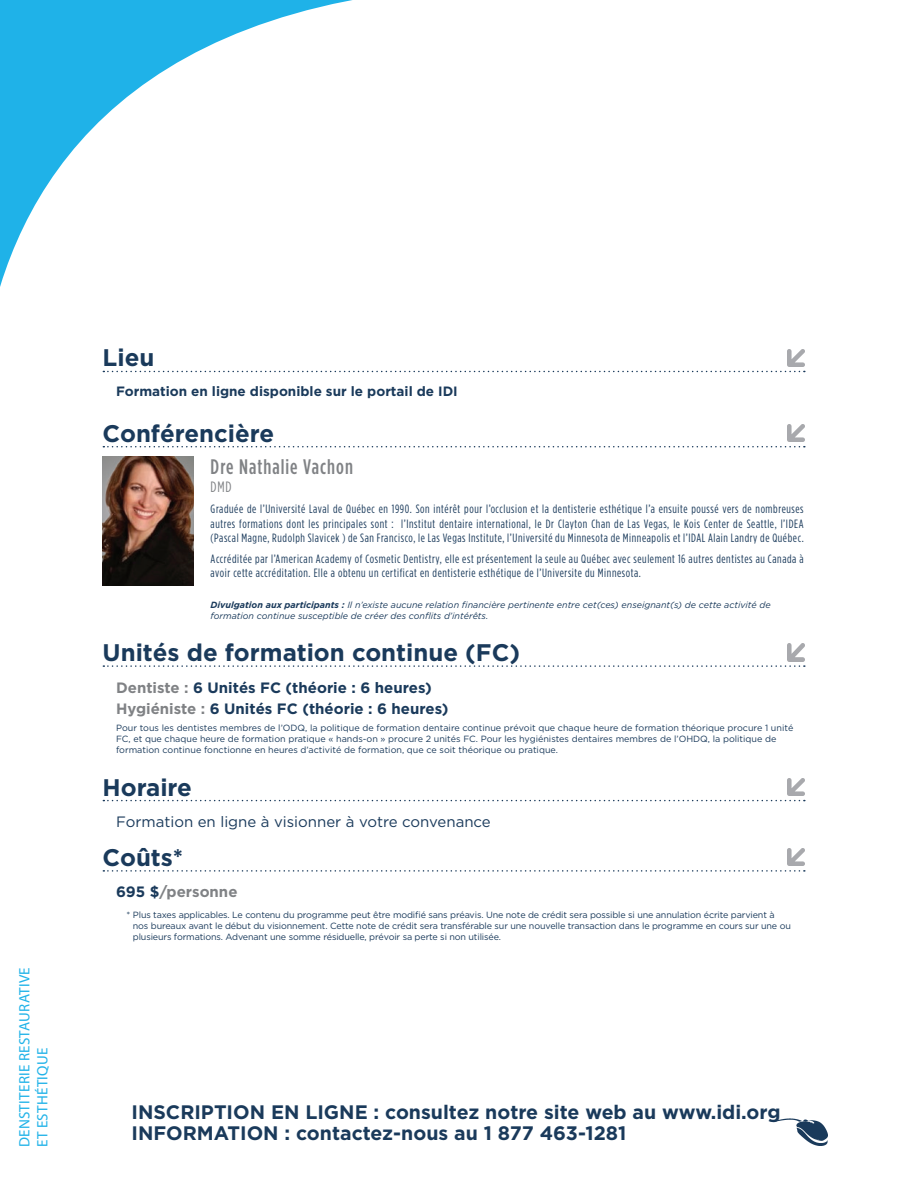
<style>
.page{position:relative;width:918px;height:1188px;background:#fff}
.page>*{position:absolute;margin:0;border:0;box-sizing:border-box;transform-origin:0 0}
.titre_crédits{font:700 24px "Gotham HTF";color:#1a3a5b}
.titre_conférenciers{font:700 24px "Gotham HTF";color:#1a3a5b}
.titre_horaire{font:700 24px "Gotham HTF";color:#1a3a5b}
.titre_coûts{font:700 24px "Gotham HTF";color:#1a3a5b}
.titre_lieu{font:700 24px "Gotham HTF";color:#1a3a5b}
.t1{font:500 condensed 21px "Gotham HTF";letter-spacing:.05em;color:#808285}
.texte_objectifs_fin{font:700 19.5px "Gotham HTF";color:#1a3a5b}
.texte_crédits{font:700 15px "Gotham HTF";color:#1a3a5b}
.jour{font:15px "Gotham HTF";color:#1a3a5b}
.section_gestion_prat{font:15px "Myriad Pro";letter-spacing:.02em;color:#1fb2e8}
.type_de_gens{font:700 15px "Gotham HTF";color:#808285}
.t2{font:condensed 15px "Gotham HTF";color:#808285}
.texte_lieu_bold{font:700 13.5px "Gotham HTF";color:#1a3a5b}
.t3{font:condensed 12px/14.4px "Gotham HTF";letter-spacing:.05em;color:#1a3a5b;text-align:justify}
.petit_texte{font:9px/10.8px "Gotham HTF";letter-spacing:-.015em;color:#1a3a5b}
.petit_texte-2{font:italic 9px/10.8px "Gotham HTF";color:#1a3a5b}
.s1{font-weight:700}
.s2{color:#808285}
.s3{color:#1a3a5b}
</style>
<div class="page">
<svg style="left:103px;top:371px;width:702px;height:1px"></svg>
<svg style="left:103px;top:446px;width:702px;height:1px"></svg>
<svg style="left:103px;top:665px;width:702px;height:2px"></svg>
<svg style="left:103px;top:800px;width:702px;height:1px"></svg>
<svg style="left:103px;top:870px;width:702px;height:2px"></svg>
<img style="left:787px;top:349px;width:18px;height:17px">
<img style="left:787px;top:424px;width:18px;height:18px">
<img style="left:103px;top:456px;width:90px;height:130px">
<img style="left:787px;top:644px;width:18px;height:17px">
<img style="left:787px;top:778px;width:18px;height:18px">
<img style="left:787px;top:849px;width:18px;height:17px">
<img style="left:771px;top:1118px;width:56px;height:27px">
<svg style="left:0;top:0;width:352px;height:287px"></svg>
<p class="section_gestion_prat" style="left:15px;top:1147px;width:181px;rotate:-90deg">DENSTITERIE RESTAURATIVE</p>
<p class="section_gestion_prat" style="left:33px;top:1147px;width:101px;rotate:-90deg">ET ESTHÉTIQUE</p>
<p class="titre_lieu" style="left:103px;top:344px;width:53px">Lieu</p>
<p class="texte_lieu_bold" style="left:116px;top:384px;width:343px">Formation en ligne disponible sur le portail de IDI</p>
<p class="titre_conférenciers" style="left:103px;top:419px;width:173px">Conférencière</p>
<p class="t1" style="left:211px;top:455px;width:144px">Dre Nathalie Vachon</p>
<p class="t2" style="left:211px;top:479px;width:22px">DMD</p>
<p class="t3" style="left:211px;top:502px;width:595px">Graduée de l’Université Laval de Québec en 1990. Son intérêt pour l’occlusion et la dentisterie esthétique l’a ensuite poussé vers de nombreuses autres formations dont les principales sont : l’Institut dentaire international, le Dr Clayton Chan de Las Vegas, le Kois Center de Seattle, l’IDEA (Pascal Magne, Rudolph Slavicek ) de San Francisco, le Las Vegas Institute, l’Université du Minnesota de Minneapolis et l’IDAL Alain Landry de Québec.</p>
<p class="t3" style="left:211px;top:551px;width:595px">Accréditée par l’American Academy of Cosmetic Dentistry, elle est présentement la seule au Québec avec seulement 16 autres dentistes au Canada à avoir cette accréditation. Elle a obtenu un certificat en dentisterie esthétique de l’Universite du Minnesota.</p>
<p class="petit_texte-2" style="left:211px;top:599px;width:562px"><span class="s1">Divulgation aux participants :</span> Il n’existe aucune relation financière pertinente entre cet(ces) enseignant(s) de cette activité de formation continue susceptible de créer des conflits d’intérêts.</p>
<p class="titre_crédits" style="left:103px;top:639px;width:419px">Unités de formation continue (FC)</p>
<p class="texte_crédits" style="left:116px;top:679px;width:317px"><span class="s2">Dentiste :</span> 6 Unités FC (théorie : 6 heures)</p>
<p class="texte_crédits" style="left:116px;top:700px;width:334px"><span class="s2">Hygiéniste :</span> 6 Unités FC (théorie : 6 heures)</p>
<p class="petit_texte" style="left:116px;top:722px;width:679px">Pour tous les dentistes membres de l’ODQ, la politique de formation dentaire continue prévoit que chaque heure de formation théorique procure 1 unité<br>FC, et que chaque heure de formation pratique « hands-on » procure 2 unités FC. Pour les hygiénistes dentaires membres de l’OHDQ, la politique de formation continue fonctionne en heures d’activité de formation, que ce soit théorique ou pratique.</p>
<p class="titre_horaire" style="left:103px;top:773px;width:91px">Horaire</p>
<p class="jour" style="left:116px;top:813px;width:376px">Formation en ligne à visionner à votre convenance</p>
<p class="titre_coûts" style="left:103px;top:843px;width:82px">Coûts*</p>
<p class="type_de_gens" style="left:116px;top:883px;width:123px"><span class="s3">695 $</span>/personne</p>
<p class="petit_texte" style="left:133px;top:909px;width:660px;text-indent:-6px">* Plus taxes applicables. Le contenu du programme peut être modifié sans préavis. Une note de crédit sera possible si une annulation écrite parvient à nos bureaux avant le début du visionnement. Cette note de crédit sera transférable sur une nouvelle transaction dans le programme en cours sur une ou plusieurs formations. Advenant une somme résiduelle, prévoir sa perte si non utilisée.</p>
<p class="texte_objectifs_fin" style="left:132px;top:1100px;width:651px">INSCRIPTION EN LIGNE : consultez notre site web au www.idi.org</p>
<p class="texte_objectifs_fin" style="left:132px;top:1121px;width:496px">INFORMATION : contactez-nous au 1 877 463-1281</p>
</div>
